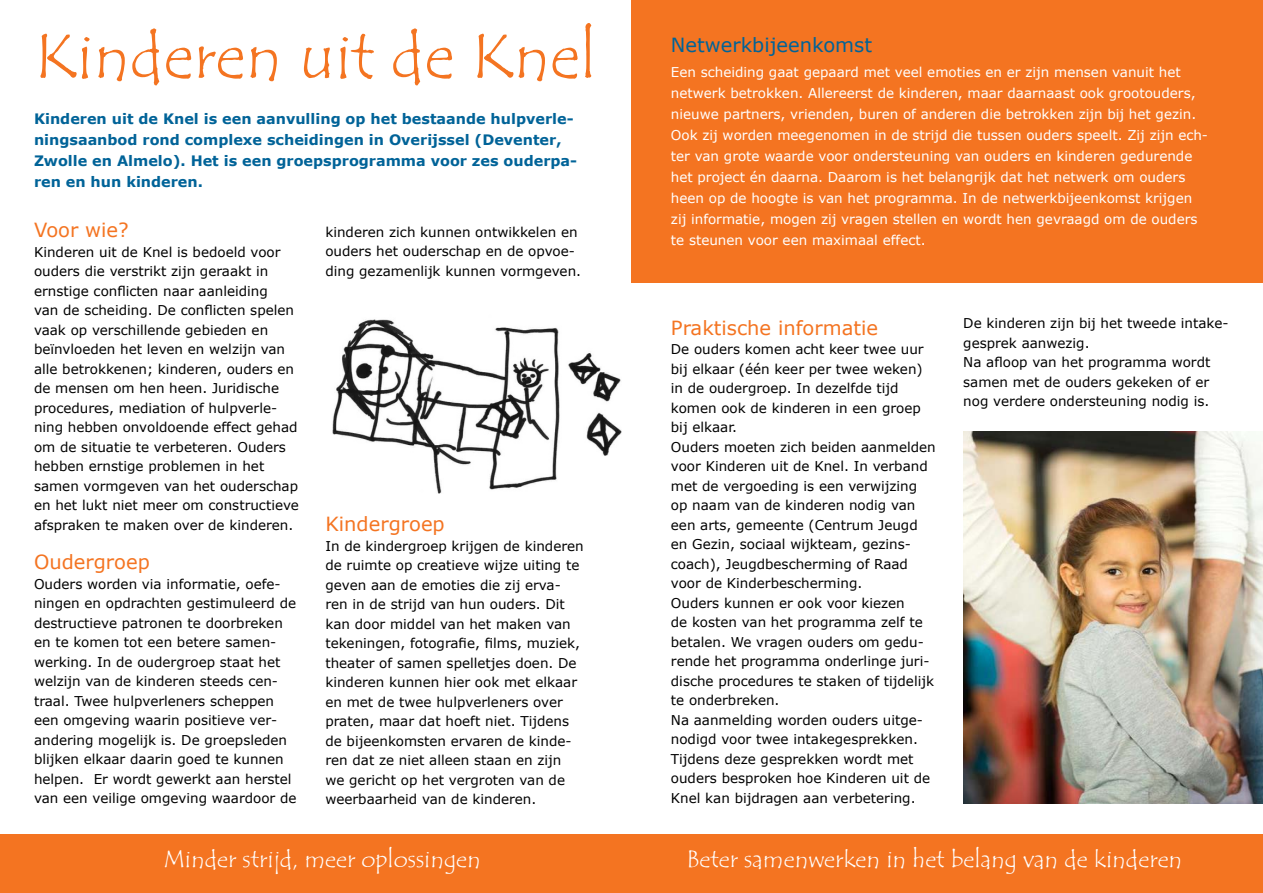
<style>
.page{position:relative;width:1263px;height:893px;background:#fff}
.page>*{position:absolute;margin:0;border:0;box-sizing:border-box;transform-origin:0 0}
.t1{font:64.8px "Tempus Sans ITC";color:#f47421}
.t2{font:24px "Tempus Sans ITC";color:#fff}
.t3{font:19.5px "Verdana";color:#f47421}
.t4{font:19.5px "Verdana";color:#006398}
.t5{font:700 14.4px/21px "Verdana";color:#006398}
.t6{font:13.5px/19.5px "Verdana";color:#000}
.t7{font:13.5px/21px "Verdana";color:#fff}
</style>
<div class="page">
<div style="left:631px;top:0;width:632px;height:283px;background:#f47421"></div>
<div style="left:0;top:834px;width:1263px;height:59px;background:#f47421"></div>
<img style="left:963px;top:432px;width:300px;height:372px">
<img style="left:332px;top:319px;width:289px;height:174px">
<h1 class="t1" style="left:34px;top:15px;width:564px">Kinderen uit de Knel</h1>
<p class="t5" style="left:34px;top:107px;width:545px">Kinderen uit de Knel is een aanvulling op het bestaande hulpverle&shy;ningsaanbod rond complexe scheidingen in Overijssel (Deventer, Zwolle en Almelo). Het is een groepsprogramma voor zes ouderpa&shy;ren en hun kinderen.</p>
<h3 class="t3" style="left:34px;top:218px;width:96px">Voor wie?</h3>
<p class="t6" style="left:34px;top:241px;width:266px">Kinderen uit de Knel is bedoeld voor ouders die verstrikt zijn geraakt in ernstige conflicten naar aanleiding<br>van de scheiding. De conflicten spelen vaak op verschillende gebieden en beïnvloeden het leven en welzijn van alle betrokkenen; kinderen, ouders en de mensen om hen heen. Juridische procedures, mediation of hulpverle&shy;ning hebben onvoldoende effect gehad om de situatie te verbeteren. Ouders hebben ernstige problemen in het samen vormgeven van het ouderschap en het lukt niet meer om constructieve afspraken te maken over de kinderen.</p>
<h3 class="t3" style="left:34px;top:550px;width:117px">Oudergroep</h3>
<p class="t6" style="left:34px;top:574px;width:264px">Ouders worden via informatie, oefe&shy;ningen en opdrachten gestimuleerd de destructieve patronen te doorbreken en te komen tot een betere samen&shy;werking. In de oudergroep staat het welzijn van de kinderen steeds cen&shy;traal. Twee hulpverleners scheppen een omgeving waarin positieve ver&shy;andering mogelijk is. De groepsleden blijken elkaar daarin goed te kunnen helpen. Er wordt gewerkt aan herstel van een veilige omgeving waardoor de</p>
<p class="t6" style="left:325px;top:222px;width:257px">kinderen zich kunnen ontwikkelen en ouders het ouderschap en de opvoe&shy;ding gezamenlijk kunnen vormgeven.</p>
<h3 class="t3" style="left:325px;top:512px;width:121px">Kindergroep</h3>
<p class="t6" style="left:325px;top:536px;width:260px">In de kindergroep krijgen de kinderen de ruimte op creatieve wijze uiting te geven aan de emoties die zij erva&shy;ren in de strijd van hun ouders. Dit kan door middel van het maken van tekeningen, fotografie, films, muziek, theater of samen spelletjes doen. De kinderen kunnen hier ook met elkaar en met de twee hulpverleners over praten, maar dat hoeft niet. Tijdens de bijeenkomsten ervaren de kinde&shy;ren dat ze niet alleen staan en zijn we gericht op het vergroten van de weerbaarheid van de kinderen.</p>
<h3 class="t4" style="left:671px;top:32px;width:203px">Netwerkbijeenkomst</h3>
<p class="t7" style="left:671px;top:61px;width:539px">Een scheiding gaat gepaard met veel emoties en er zijn mensen vanuit het netwerk betrokken. Allereerst de kinderen, maar daarnaast ook grootouders, nieuwe partners, vrienden, buren of anderen die betrokken zijn bij het gezin.<br>Ook zij worden meegenomen in de strijd die tussen ouders speelt. Zij zijn ech&shy;ter van grote waarde voor ondersteuning van ouders en kinderen gedurende het project én daarna. Daarom is het belangrijk dat het netwerk om ouders heen op de hoogte is van het programma. In de netwerkbijeenkomst krijgen zij informatie, mogen zij vragen stellen en wordt hen gevraagd om de ouders te steunen voor een maximaal effect.</p>
<h3 class="t3" style="left:671px;top:315px;width:209px">Praktische informatie</h3>
<p class="t6" style="left:671px;top:339px;width:266px">De ouders komen acht keer twee uur bij elkaar (één keer per twee weken) in de oudergroep. In dezelfde tijd komen ook de kinderen in een groep bij elkaar.<br>Ouders moeten zich beiden aanmelden voor Kinderen uit de Knel. In verband met de vergoeding is een verwijzing op naam van de kinderen nodig van een arts, gemeente (Centrum Jeugd en Gezin, sociaal wijkteam, gezins&shy;coach), Jeugdbescherming of Raad voor de Kinderbescherming.<br>Ouders kunnen er ook voor kiezen<br>de kosten van het programma zelf te betalen. We vragen ouders om gedu&shy;rende het programma onderlinge juri&shy;dische procedures te staken of tijdelijk te onderbreken.<br>Na aanmelding worden ouders uitge&shy;nodigd voor twee intakegesprekken.<br>Tijdens deze gesprekken wordt met ouders besproken hoe Kinderen uit de Knel kan bijdragen aan verbetering.</p>
<p class="t6" style="left:963px;top:313px;width:267px">De kinderen zijn bij het tweede intake&shy;gesprek aanwezig.<br>Na afloop van het programma wordt samen met de ouders gekeken of er nog verdere ondersteuning nodig is.</p>
<h2 class="t2" style="left:163px;top:844px;width:319px">Minder strijd, meer oplossingen</h2>
<h2 class="t2" style="left:687px;top:844px;width:497px">Beter samenwerken in het belang van de kinderen</h2>
</div>
